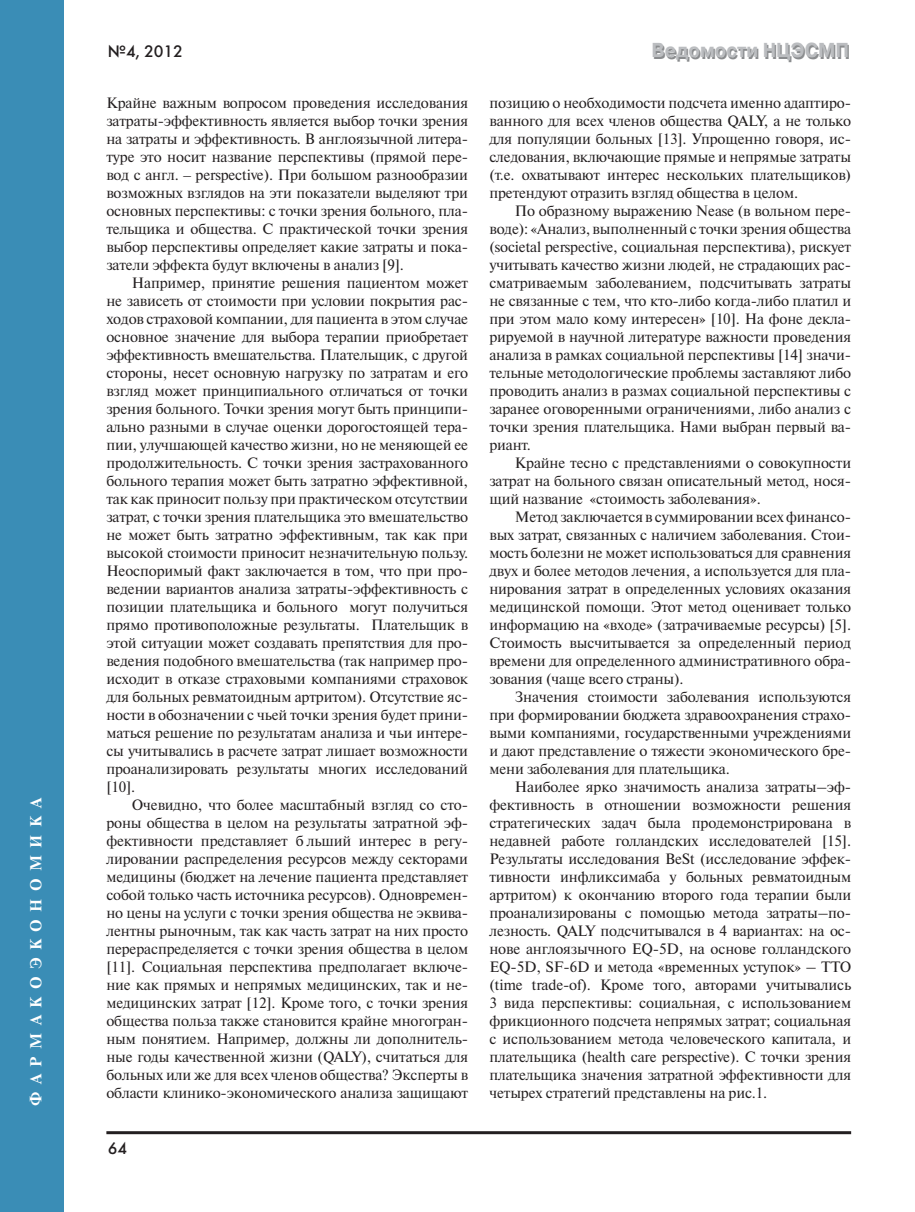
<style>
.page{position:relative;width:915px;height:1212px;background:#fff}
.page>*{position:absolute;margin:0;border:0;box-sizing:border-box;transform-origin:0 0}
.t1{font:700 20.25px "Pragmatica C";color:#8a8c8e;scale:.9 1}
.t2{font:16.5px "Futuris C";color:#231f20}
.t3{font:15px/18px "Newton C";letter-spacing:-.01em;color:#231f20;text-align:justify}
.t4{font:700 15px "Newton C";letter-spacing:.5em;color:#fff}
.s1{font-family:"Times New Roman"}
</style>
<div class="page">
<hr style="left:106px;top:1131px;width:744px;height:3px;background:#231f20">
<div style="left:0;top:0;width:64px;height:1212px;background:#3a8db6"></div>
<p class="t4" style="left:29px;top:1106px;width:309px;rotate:-90deg">ФАРМАКОЭКОНОМИКА</p>
<p class="t2" style="left:108px;top:45px;width:77px">№4, 2012</p>
<h1 class="t1" style="left:652px;top:44px;width:221px">Ведомости НЦЭСМП</h1>
<p class="t3" style="left:106px;top:95px;width:363px">Крайне важным вопросом проведения исследования затраты-эффективность является выбор точки зрения на затраты и эффективность. В англоязычной литера&shy;туре это носит название перспективы (прямой пере&shy;вод с англ. <span class="s1">‒</span> perspective). При большом разнообразии возможных взглядов на эти показатели выделяют три основных перспективы: с точки зрения больного, пла&shy;тельщика и общества. С практической точки зрения выбор перспективы определяет какие затраты и пока&shy;затели эффекта будут включены в анализ [9].</p>
<p class="t3" style="left:106px;top:275px;width:363px;text-indent:26px">Например, принятие решения пациентом может не зависеть от стоимости при условии покрытия рас&shy;ходов страховой компании, для пациента в этом случае основное значение для выбора терапии приобретает эффективность вмешательства. Плательщик, с другой стороны, несет основную нагрузку по затратам и его взгляд может принципиального отличаться от точки зрения больного. Точки зрения могут быть принципи&shy;ально разными в случае оценки дорогостоящей тера&shy;пии, улучшающей качество жизни, но не меняющей ее продолжительность. С точки зрения застрахованного больного терапия может быть затратно эффективной, так как приносит пользу при практическом отсутствии затрат, с точки зрения плательщика это вмешательство не может быть затратно эффективным, так как при высокой стоимости приносит незначительную пользу.<br>Неоспоримый факт заключается в том, что при про&shy;ведении вариантов анализа затраты-эффективность с позиции плательщика и больного могут получиться прямо противоположные результаты. Плательщик в этой ситуации может создавать препятствия для про&shy;ведения подобного вмешательства (так например про&shy;исходит в отказе страховыми компаниями страховок для больных ревматоидным артритом). Отсутствие яс&shy;ности в обозначении с чьей точки зрения будет прини&shy;маться решение по результатам анализа и чьи интере&shy;сы учитывались в расчете затрат лишает возможности проанализировать результаты многих исследований [10].</p>
<p class="t3" style="left:106px;top:797px;width:363px;text-indent:26px">Очевидно, что более масштабный взгляд со сто&shy;роны общества в целом на результаты затратной эф&shy;фективности представляет б льший интерес в регу&shy;лировании распределения ресурсов между секторами медицины (бюджет на лечение пациента представляет собой только часть источника ресурсов). Одновремен&shy;но цены на услуги с точки зрения общества не эквива&shy;лентны рыночным, так как часть затрат на них просто перераспределяется с точки зрения общества в целом [11]. Социальная перспектива предполагает включе&shy;ние как прямых и непрямых медицинских, так и не&shy;медицинских затрат [12]. Кроме того, с точки зрения общества польза также становится крайне многогран&shy;ным понятием. Например, должны ли дополнитель&shy;ные годы качественной жизни (QALY), считаться для больных или же для всех членов общества? Эксперты в области клинико-экономического анализа защищают</p>
<p class="t2" style="left:108px;top:1142px;width:21px">64</p>
<p class="t3" style="left:489px;top:95px;width:363px">позицию о необходимости подсчета именно адаптиро&shy;ванного для всех членов общества QALY, а не только для популяции больных [13]. Упрощенно говоря, ис&shy;следования, включающие прямые и непрямые затраты (т.е. охватывают интерес нескольких плательщиков) претендуют отразить взгляд общества в целом.</p>
<p class="t3" style="left:489px;top:203px;width:363px;text-indent:26px">По образному выражению Nease (в вольном пере&shy;воде): «Анализ, выполненный с точки зрения общества (societal perspective, социальная перспектива), рискует учитывать качество жизни людей, не страдающих рас&shy;сматриваемым заболеванием, подсчитывать затраты не связанные с тем, что кто-либо когда-либо платил и при этом мало кому интересен» [10]. На фоне декла&shy;рируемой в научной литературе важности проведения анализа в рамках социальной перспективы [14] значи&shy;тельные методологические проблемы заставляют либо проводить анализ в размах социальной перспективы с заранее оговоренными ограничениями, либо анализ с точки зрения плательщика. Нами выбран первый ва&shy;риант.</p>
<p class="t3" style="left:489px;top:455px;width:363px;text-indent:26px">Крайне тесно с представлениями о совокупности затрат на больного связан описательный метод, нося&shy;щий название «стоимость заболевания».</p>
<p class="t3" style="left:489px;top:509px;width:363px;text-indent:26px">Метод заключается в суммировании всех финансо&shy;вых затрат, связанных с наличием заболевания. Стои&shy;мость болезни не может использоваться для сравнения двух и более методов лечения, а используется для пла&shy;нирования затрат в определенных условиях оказания медицинской помощи. Этот метод оценивает только информацию на «входе» (затрачиваемые ресурсы) [5].<br>Стоимость высчитывается за определенный период времени для определенного административного обра&shy;зования (чаще всего страны).</p>
<p class="t3" style="left:489px;top:689px;width:363px;text-indent:26px">Значения стоимости заболевания используются при формировании бюджета здравоохранения страхо&shy;выми компаниями, государственными учреждениями и дают представление о тяжести экономического бре&shy;мени заболевания для плательщика.</p>
<p class="t3" style="left:489px;top:779px;width:363px;text-indent:26px">Наиболее ярко значимость анализа затраты–эф&shy;фективность в отношении возможности решения стратегических задач была продемонстрирована в недавней работе голландских исследователей [15].<br>Результаты исследования BeSt (исследование эффек&shy;тивности инфликсимаба у больных ревматоидным артритом) к окончанию второго года терапии были проанализированы с помощью метода затраты–по&shy;лезность. QALY подсчитывался в 4 вариантах: на ос&shy;нове англоязычного EQ-5D, на основе голландского EQ-5D, SF-6D и метода «временных уступок» – ТТО (time trade-of). Кроме того, авторами учитывались 3 вида перспективы: социальная, с использованием фрикционного подсчета непрямых затрат; социальная с использованием метода человеческого капитала, и плательщика (health care perspective). С точки зрения плательщика значения затратной эффективности для четырех стратегий представлены на рис.1.</p>
</div>
